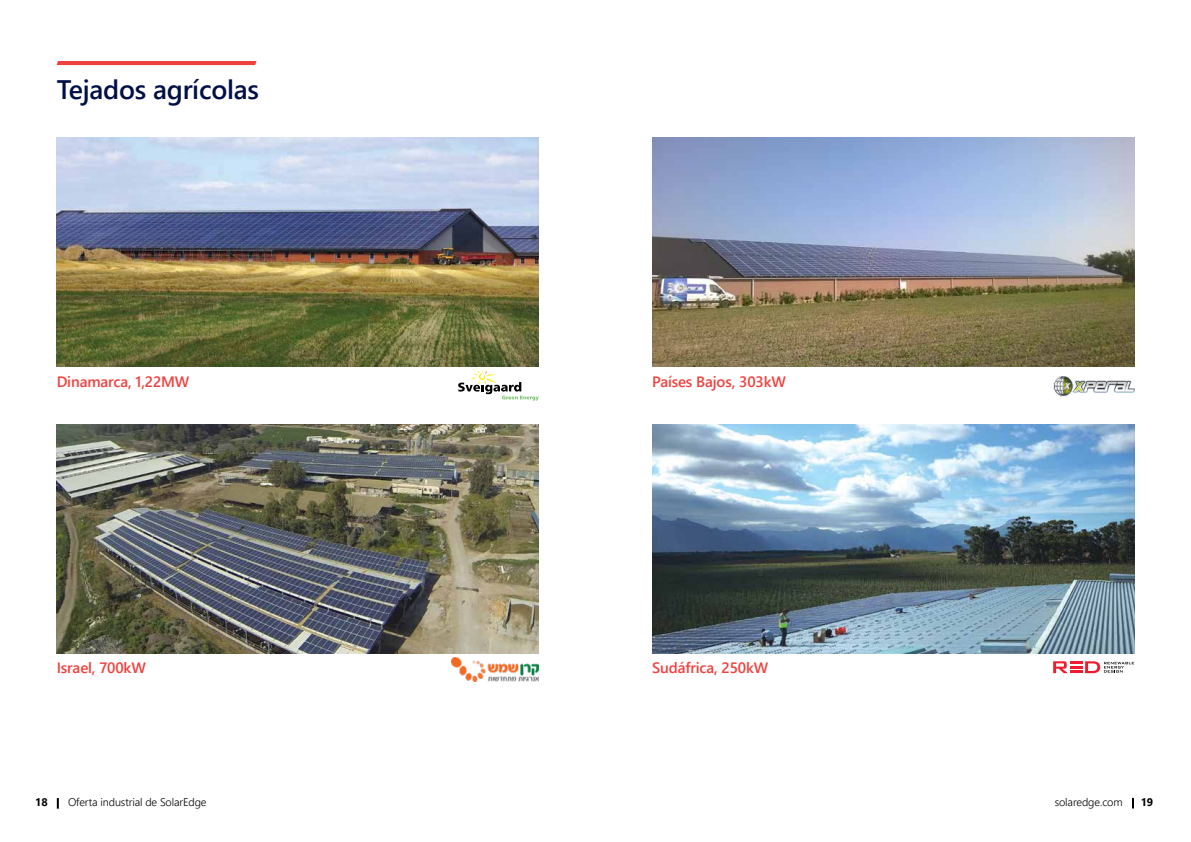
<style>
.page{position:relative;width:1191px;height:842px;background:#fff}
.page>*{position:absolute;margin:0;border:0;box-sizing:border-box;transform-origin:0 0}
.t1{font:600 26.8px "Segoe UI";letter-spacing:-.01em;color:#000f47}
.t2{font:600 15px "Segoe UI";letter-spacing:-.01em;color:#ef413d}
.t3{font:300 11px "Segoe UI";letter-spacing:-.01em;color:#000}
.t4{font:700 11px "Segoe UI";color:#000}
</style>
<div class="page">
<svg style="left:57px;top:798px;width:2px;height:11px"></svg>
<svg style="left:1132px;top:798px;width:2px;height:10px"></svg>
<svg style="left:57px;top:61px;width:199px;height:4px"></svg>
<img style="left:652px;top:138px;width:482px;height:229px">
<img style="left:57px;top:138px;width:482px;height:229px">
<img style="left:57px;top:424px;width:482px;height:229px">
<svg style="left:458px;top:371px;width:81px;height:29px"></svg>
<img style="left:1053px;top:376px;width:81px;height:21px">
<img style="left:451px;top:657px;width:88px;height:24px">
<svg style="left:1053px;top:661px;width:81px;height:12px"></svg>
<img style="left:652px;top:424px;width:482px;height:230px">
<h1 class="t1" style="left:57px;top:68px;width:204px">Tejados agrícolas</h1>
<p class="t2" style="left:57px;top:370px;width:134px">Dinamarca, 1,22MW</p>
<p class="t2" style="left:652px;top:370px;width:135px">Países Bajos, 303kW</p>
<p class="t2" style="left:57px;top:656px;width:91px">Israel, 700kW</p>
<p class="t2" style="left:652px;top:656px;width:118px">Sudáfrica, 250kW</p>
<p class="t4" style="left:35px;top:793px;width:14px">18</p>
<p class="t3" style="left:68px;top:793px;width:140px">Oferta industrial de SolarEdge</p>
<p class="t3" style="left:1054px;top:793px;width:69px">solaredge.com</p>
<p class="t4" style="left:1140px;top:793px;width:14px">19</p>
</div>
